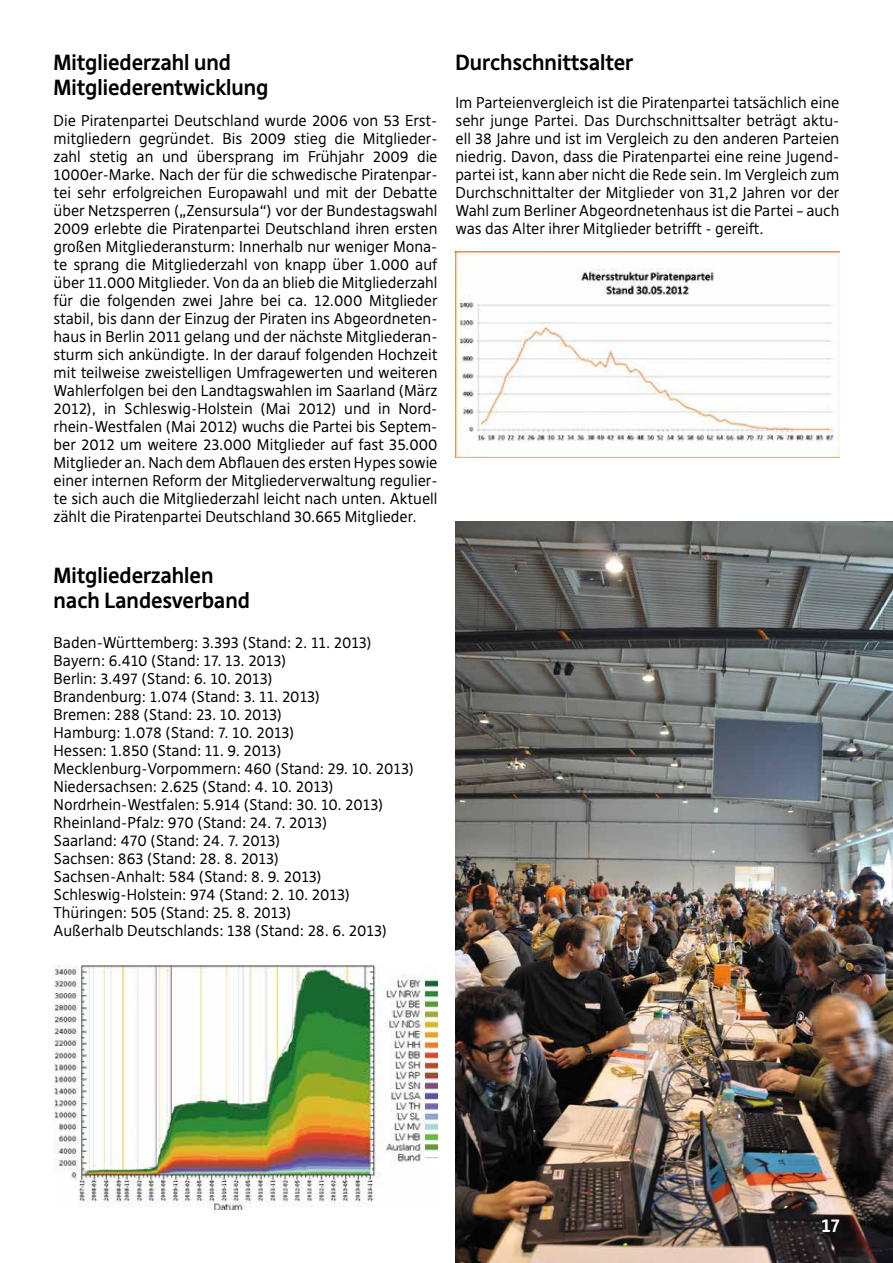
<style>
.page{position:relative;width:893px;height:1263px;background:#fff}
.page>*{position:absolute;margin:0;border:0;box-sizing:border-box;transform-origin:0 0}
.t1{font:700 21px/25.2px "Deja Rip";color:#000}
.t2{font:700 18px "Deja Rip";color:#fff}
.t3{font:15px/18px "Deja Rip";color:#000;text-align:justify}
</style>
<div class="page">
<img style="left:54px;top:965px;width:383px;height:244px">
<img style="left:455px;top:252px;width:384px;height:206px">
<img style="left:455px;top:522px;width:437px;height:741px">
<h1 class="t1" style="left:54px;top:50px;width:216px">Mitgliederzahl und<br>Mitgliederentwicklung</h1>
<p class="t3" style="left:54px;top:111px;width:385px">Die Piratenpartei Deutschland wurde 2006 von 53 Erst&shy;mitgliedern gegründet. Bis 2009 stieg die Mitglieder&shy;zahl stetig an und übersprang im Frühjahr 2009 die 1000er-Marke. Nach der für die schwedische Piratenpar&shy;tei sehr erfolgreichen Europawahl und mit der Debatte über Netzsperren („Zensursula“) vor der Bundestagswahl 2009 erlebte die Piratenpartei Deutschland ihren ersten großen Mitgliederansturm: Innerhalb nur weniger Mona&shy;te sprang die Mitgliederzahl von knapp über 1.000 auf über 11.000 Mitglieder. Von da an blieb die Mitgliederzahl für die folgenden zwei Jahre bei ca. 12.000 Mitglieder stabil, bis dann der Einzug der Piraten ins Abgeordneten&shy;haus in Berlin 2011 gelang und der nächste Mitgliederan&shy;sturm sich ankündigte. In der darauf folgenden Hochzeit mit teilweise zweistelligen Umfragewerten und weiteren Wahlerfolgen bei den Landtagswahlen im Saarland (März 2012), in Schleswig-Holstein (Mai 2012) und in Nord&shy;rhein-Westfalen (Mai 2012) wuchs die Partei bis Septem&shy;ber 2012 um weitere 23.000 Mitglieder auf fast 35.000<br>Mitglieder an. Nach dem Abflauen des ersten Hypes sowie einer internen Reform der Mitgliederverwaltung regulier&shy;te sich auch die Mitgliederzahl leicht nach unten. Aktuell zählt die Piratenpartei Deutschland 30.665 Mitglieder.</p>
<h1 class="t1" style="left:54px;top:563px;width:198px">Mitgliederzahlen nach Landesverband</h1>
<p class="t3" style="left:54px;top:633px;width:362px;text-align:left">Baden-Württemberg: 3.393 (Stand: 2. 11. 2013)<br>Bayern: 6.410 (Stand: 17. 13. 2013)<br>Berlin: 3.497 (Stand: 6. 10. 2013)<br>Brandenburg: 1.074 (Stand: 3. 11. 2013)<br>Bremen: 288 (Stand: 23. 10. 2013)<br>Hamburg: 1.078 (Stand: 7. 10. 2013)<br>Hessen: 1.850 (Stand: 11. 9. 2013)<br>Mecklenburg-Vorpommern: 460 (Stand: 29. 10. 2013)<br>Niedersachsen: 2.625 (Stand: 4. 10. 2013)<br>Nordrhein-Westfalen: 5.914 (Stand: 30. 10. 2013)<br>Rheinland-Pfalz: 970 (Stand: 24. 7. 2013)<br>Saarland: 470 (Stand: 24. 7. 2013)<br>Sachsen: 863 (Stand: 28. 8. 2013)<br>Sachsen-Anhalt: 584 (Stand: 8. 9. 2013)<br>Schleswig-Holstein: 974 (Stand: 2. 10. 2013)<br>Thüringen: 505 (Stand: 25. 8. 2013)<br>Außerhalb Deutschlands: 138 (Stand: 28. 6. 2013)</p>
<h1 class="t1" style="left:455px;top:50px;width:179px">Durchschnittsalter</h1>
<p class="t3" style="left:455px;top:93px;width:385px">Im Parteienvergleich ist die Piratenpartei tatsächlich eine sehr junge Partei. Das Durchschnittsalter beträgt aktu&shy;ell 38 Jahre und ist im Vergleich zu den anderen Parteien niedrig. Davon, dass die Piratenpartei eine reine Jugend&shy;partei ist, kann aber nicht die Rede sein. Im Vergleich zum Durchschnittalter der Mitglieder von 31,2 Jahren vor der Wahl zum Berliner Abgeordnetenhaus ist die Partei – auch was das Alter ihrer Mitglieder betrifft - gereift.</p>
<p class="t2" style="left:821px;top:1214px;width:19px">17</p>
</div>
